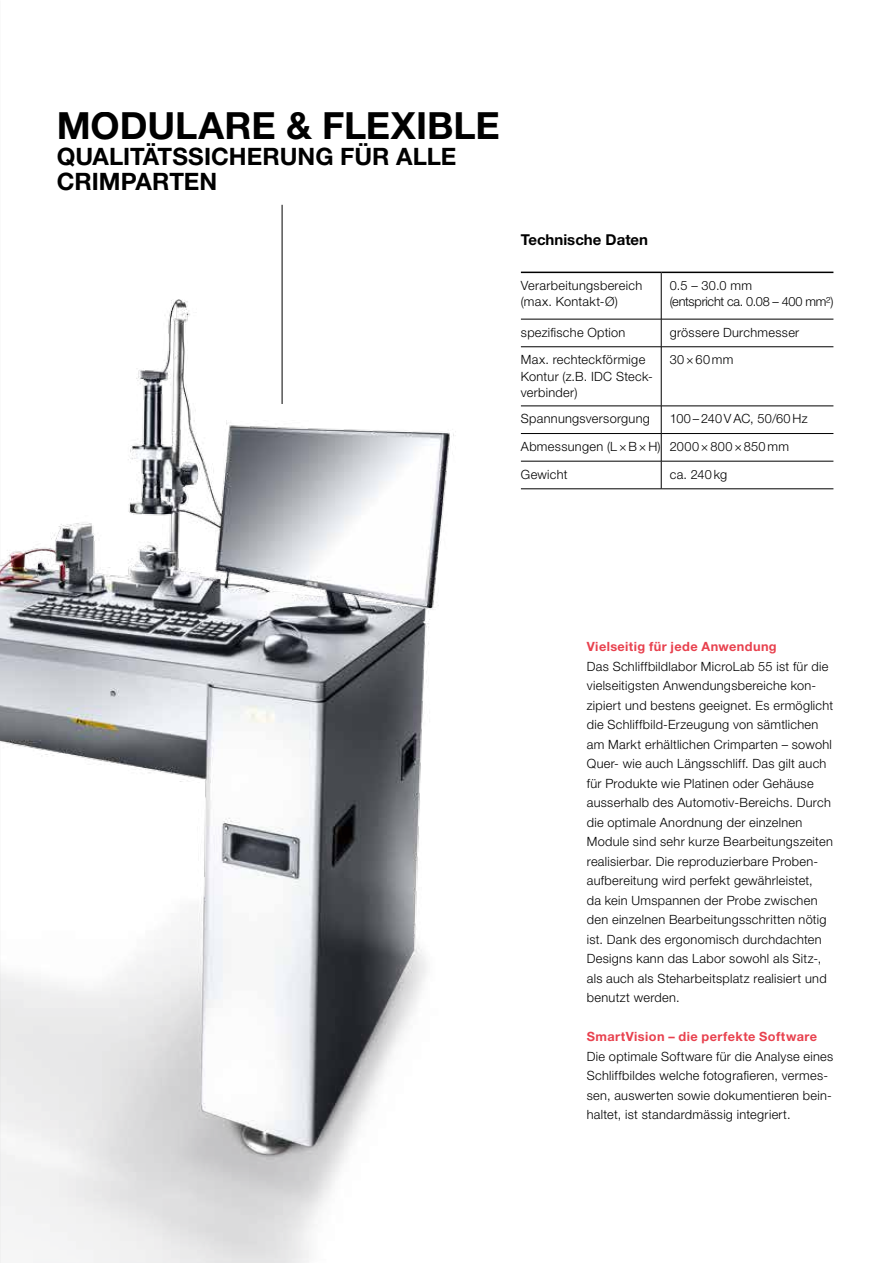
<style>
.page{position:relative;width:893px;height:1263px;background:#fff}
.page>*{position:absolute;margin:0;border:0;box-sizing:border-box;transform-origin:0 0}
.t1{font:700 37.5px "Helvetica Neue LT Std";color:#000}
.t2{font:700 24px/25.5px "Helvetica Neue LT Std";color:#000}
.t3{font:700 15px "Helvetica Neue LT Std";color:#000}
.t4{font:300 12.75px/19.5px "Helvetica Neue LT Std";letter-spacing:.025em;color:#000}
.t5{font:700 12.75px "Helvetica Neue LT Std";letter-spacing:.03em;color:#e8414e}
.t6{font:300 12.75px/16.5px "Helvetica Neue LT Std";letter-spacing:-.015em;color:#000}
</style>
<div class="page">
<img style="left:0;top:205px;width:668px;height:1058px">
<hr style="left:282px;top:205px;width:1px;height:199px;background:#000">
<hr style="left:521px;top:488px;width:140px;height:1px;background:#000">
<hr style="left:661px;top:488px;width:172px;height:1px;background:#000">
<hr style="left:521px;top:319px;width:140px;height:1px;background:#000">
<hr style="left:661px;top:319px;width:172px;height:1px;background:#000">
<hr style="left:521px;top:406px;width:140px;height:1px;background:#000">
<hr style="left:661px;top:406px;width:172px;height:1px;background:#000">
<hr style="left:521px;top:461px;width:140px;height:1px;background:#000">
<hr style="left:661px;top:461px;width:172px;height:1px;background:#000">
<hr style="left:661px;top:273px;width:1px;height:46px;background:#000">
<svg style="left:661px;top:319px;width:1px;height:27px"></svg>
<hr style="left:661px;top:347px;width:1px;height:59px;background:#000">
<svg style="left:661px;top:406px;width:1px;height:83px"></svg>
<hr style="left:521px;top:272px;width:140px;height:1px;background:#000">
<hr style="left:661px;top:272px;width:172px;height:1px;background:#000">
<hr style="left:521px;top:346px;width:140px;height:1px;background:#000">
<hr style="left:661px;top:346px;width:172px;height:1px;background:#000">
<hr style="left:521px;top:433px;width:140px;height:1px;background:#000">
<hr style="left:661px;top:433px;width:172px;height:1px;background:#000">
<h1 class="t1" style="left:57px;top:103px;width:444px">MODULARE &amp; FLEXIBLE</h1>
<h2 class="t2" style="left:57px;top:143px;width:401px">QUALITÄTSSICHERUNG FÜR ALLE<br>CRIMPARTEN</h2>
<p class="t3" style="left:521px;top:230px;width:129px">Technische Daten</p>
<p class="t4" style="left:521px;top:277px;width:123px;line-height:16.5px">Verarbeitungsbereich (max. Kontakt-Ø)</p>
<p class="t6" style="left:670px;top:277px;width:165px">0.5 – 30.0 mm<br>(entspricht ca. 0.08 – 400 mm²)</p>
<p class="t4" style="left:521px;top:322px;width:106px">spezifische Option</p>
<p class="t4" style="left:670px;top:322px;width:131px">grössere Durchmesser</p>
<p class="t4" style="left:521px;top:351px;width:133px;line-height:16.5px">Max. rechteckförmige<br>Kontur (z.B. IDC Steck&shy;verbinder)</p>
<p class="t4" style="left:670px;top:350px;width:65px">30×60mm</p>
<p class="t4" style="left:521px;top:409px;width:131px">Spannungsversorgung</p>
<p class="t4" style="left:521px;top:405px;width:288px;line-height:27.6px;text-indent:149px">100 – 240VAC, 50/60 Hz<br>Abmessungen (L×B× H) 2000×800×850 mm<br>Gewicht</p>
<p class="t4" style="left:670px;top:464px;width:59px">ca. 240 kg</p>
<p class="t5" style="left:587px;top:639px;width:191px">Vielseitig für jede Anwendung</p>
<p class="t4" style="left:587px;top:656px;width:248px">Das Schliffbildlabor MicroLab 55 ist für die vielseitigsten Anwendungsbereiche kon&shy;zipiert und bestens geeignet. Es ermöglicht die Schliffbild-Erzeugung von sämtlichen am Markt erhältlichen Crimparten – sowohl Quer- wie auch Längsschliff. Das gilt auch für Produkte wie Platinen oder Gehäuse ausserhalb des Automotiv-Bereichs. Durch die optimale Anordnung der einzelnen Module sind sehr kurze Bearbeitungszeiten realisierbar. Die reproduzierbare Proben&shy;aufbereitung wird perfekt gewährleistet,<br>da kein Umspannen der Probe zwischen den einzelnen Bearbeitungsschritten nötig ist. Dank des ergonomisch durchdachten Designs kann das Labor sowohl als Sitz-, als auch als Steharbeitsplatz realisiert und benutzt werden.</p>
<p class="t5" style="left:587px;top:1029px;width:232px">SmartVision – die perfekte Software</p>
<p class="t4" style="left:587px;top:1046px;width:248px">Die optimale Software für die Analyse eines Schliffbildes welche fotografieren, vermes&shy;sen, auswerten sowie dokumentieren bein&shy;haltet, ist standardmässig integriert.</p>
</div>
